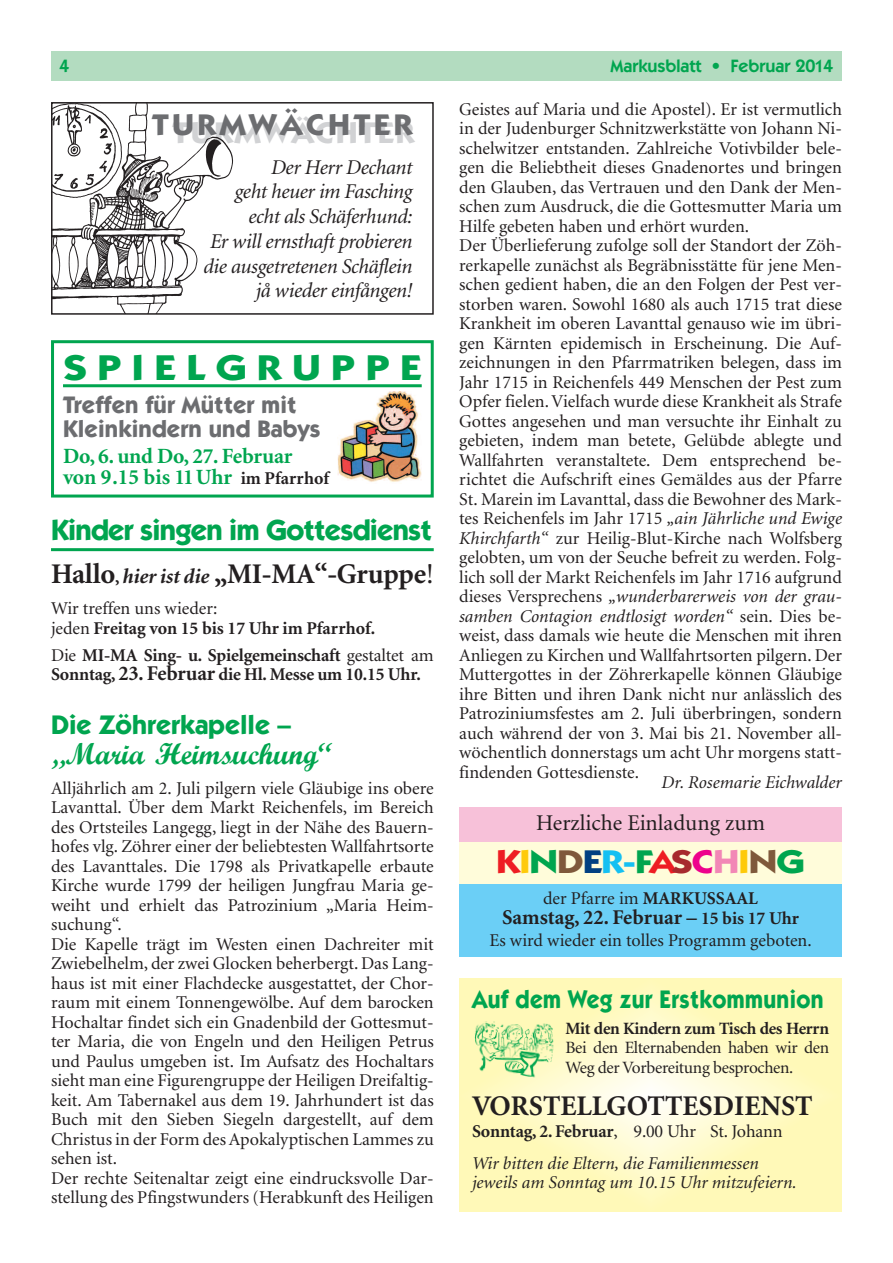
<style>
.page{position:relative;width:893px;height:1263px;background:#fff}
.page>*{position:absolute;margin:0;border:0;box-sizing:border-box;transform-origin:0 0}
.t1{font:700 36px "Itc Kabel";letter-spacing:.24em;color:#00a54f;scale:1.2 1}
.t2{font:700 33px "Itc Kabel";letter-spacing:-.02em;color:#00a54f;scale:1.2 1}
.t3{font:700 30px "Itc Kabel";letter-spacing:-.335em;color:#6c6d70;scale:1.1 1}
.t4{font:30px "Script Bold";color:#00a54f}
.t5{font:700 29.25px "Itc Kabel";letter-spacing:-.025em;color:#00a54f}
.t6{font:700 28.5px "Minion";color:#231f20}
.t7{font:700 27px "Itc Kabel";color:#00a54f}
.t8{font:700 25.5px "Itc Kabel";letter-spacing:.015em;color:#00a54f;scale:.9 1}
.t9{font:700 24px/24px "Itc Kabel";letter-spacing:.005em;color:#6c6d70}
.t10{font:22.5px "Minion";color:#231f20}
.t11{font:700 21.75px/21px "Minion";letter-spacing:-.01em;color:#00a54f}
.t12{font:italic 21px/24.8px "Minion";letter-spacing:-.02em;color:#231f20;text-align:right}
.t13{font:700 21px "Minion";color:#231f20}
.t14{font:18px/19.5px "Minion";color:#231f20}
.t15{font:700 18px/19.5px "Minion";letter-spacing:-.01em;color:#231f20}
.t16{font:italic 18px/31.5px "Minion";color:#231f20}
.t17{font:600 18px "Itc Kabel";color:#00a54f}
.t18{font:17.25px/19.5px "Minion";letter-spacing:-.02em;color:#231f20}
.t19{font:700 17.25px "Minion";letter-spacing:-.02em;color:#231f20}
.s1{color:#d1d2d4}
.s2{font-style:italic}
.s3{font-size:18px;color:#231f20}
.s4{font-size:18px}
.s5{font-style:italic;font-size:21px}
.s6{font-weight:400}
.s7{font-size:21px}
.s8{color:#ee1d23}
.s9{color:#feca0a}
.s10{color:#7f593b}
.s11{color:#014081}
.s12{color:#15c0f2}
.s13{color:#a72a2e}
.s14{color:#ed028c}
.s15{color:#f287b6}
.s16{font-weight:700}
.s17{font-weight:700;font-style:normal}
.s18{font-style:normal}
</style>
<div class="page">
<div style="left:51px;top:51px;width:791px;height:30px;background:#b3dcc0"></div>
<img style="left:54px;top:105px;width:180px;height:207px">
<div style="left:51px;top:102px;width:383px;height:213px;border:2px solid #231f20"></div>
<img style="left:337px;top:391px;width:85px;height:91px">
<div style="left:51px;top:340px;width:383px;height:157px;border:3px solid #00a54f"></div>
<hr style="left:63px;top:384px;width:359px;height:3px;background:#00a54f">
<hr style="left:51px;top:548px;width:383px;height:3px;background:#00a54f">
<div style="left:459px;top:842px;width:383px;height:42px;background:#fffcda"></div>
<div style="left:459px;top:884px;width:383px;height:73px;background:#6bcff6"></div>
<div style="left:459px;top:808px;width:383px;height:34px;background:#f7c1d9"></div>
<svg style="left:459px;top:978px;width:383px;height:234px;background:#fff9c4"></svg>
<img style="left:473px;top:1021px;width:85px;height:60px">
<p class="t17" style="left:60px;top:60px;width:12px">4</p>
<p class="t17" style="left:610px;top:60px;width:224px">Markusblatt • Februar 2014</p>
<h3 class="t3" style="left:152px;top:113px;width:240px">T U<span class="s1">T U</span>R <span class="s1">R</span>M<span class="s1">M</span>W<span class="s1">W</span>Ä<span class="s1">Ä</span>C<span class="s1">C</span>H<span class="s1">H</span> T<span class="s1">T</span> E<span class="s1">E</span> R<span class="s1">R</span></h3>
<p class="t12" style="left:204px;top:156px;width:210px">Der Herr Dechant<br>geht heuer im Fasching echt als Schäferhund:<br>Er will ernsthaft probieren die ausgetretenen Schäflein jå wieder einfången!</p>
<p class="t14" style="left:459px;top:101px;width:384px">Geistes auf Maria und die Apostel). Er ist vermutlich in der Judenburger Schnitzwerkstätte von Johann Ni&shy;schelwitzer entstanden. Zahlreiche Votivbilder bele&shy;gen die Beliebtheit dieses Gnadenortes und bringen den Glauben, das Vertrauen und den Dank der Men&shy;schen zum Ausdruck, die die Gottesmutter Maria um Hilfe gebeten haben und erhört wurden.<br>Der Überlieferung zufolge soll der Standort der Zöh&shy;rerkapelle zunächst als Begräbnisstätte für jene Men&shy;schen gedient haben, die an den Folgen der Pest ver&shy;storben waren. Sowohl 1680 als auch 1715 trat diese Krankheit im oberen Lavanttal genauso wie im übri&shy;gen Kärnten epidemisch in Erscheinung. Die Auf&shy;zeichnungen in den Pfarrmatriken belegen, dass im Jahr 1715 in Reichenfels 449 Menschen der Pest zum Opfer fielen.Vielfach wurde diese Krankheit als Strafe Gottes angesehen und man versuchte ihr Einhalt zu gebieten, indem man betete, Gelübde ablegte und Wallfahrten veranstaltete. Dem entsprechend be&shy;richtet die Aufschrift eines Gemäldes aus der Pfarre St. Marein im Lavanttal, dass die Bewohner des Mark&shy;tes Reichenfels im Jahr 1715 <span class="s2">„ain Jährliche und Ewige Khirchfarth“</span> zur Heilig-Blut-Kirche nach Wolfsberg gelobten, um von der Seuche befreit zu werden. Folg&shy;lich soll der Markt Reichenfels im Jahr 1716 aufgrund dieses Versprechens <span class="s2">„wunderbarerweis von der grau&shy;samben Contagion endtlosigt worden“</span> sein. Dies be&shy;weist, dass damals wie heute die Menschen mit ihren Anliegen zu Kirchen und Wallfahrtsorten pilgern. Der Muttergottes in der Zöhrerkapelle können Gläubige ihre Bitten und ihren Dank nicht nur anlässlich des Patroziniumsfestes am 2. Juli überbringen, sondern auch während der von 3. Mai bis 21. November all&shy;wöchentlich donnerstags um acht Uhr morgens statt&shy;findenden Gottesdienste.</p>
<p class="t16" style="left:662px;top:768px;width:182px">Dr. Rosemarie Eichwalder</p>
<h1 class="t1" style="left:63px;top:354px;width:300px">SPIELGRUPPE</h1>
<h3 class="t9" style="left:63px;top:395px;width:259px">Treffen für Mütter mit<br>Kleinkindern und Babys</h3>
<p class="t11" style="left:63px;top:447px;width:268px">Do, 6. und Do, 27. Februar von 9.15 bis 11Uhr <span class="s3">im Pfarrhof</span></p>
<h3 class="t5" style="left:51px;top:519px;width:382px">Kinder singen im Gottesdienst</h3>
<h3 class="t6" style="left:51px;top:563px;width:384px">Hallo<span class="s4">,</span><span class="s5">hier ist die</span> „MI-MA“-Gruppe<span class="s6">!</span></h3>
<p class="t15" style="left:51px;top:600px;width:326px"><span class="s6">Wir treffen uns wieder:<br>jeden</span> Freitag von 15 bis 17 Uhr im Pfarrhof.</p>
<p class="t15" style="left:51px;top:647px;width:384px"><span class="s6">Die</span> MI-MA Sing- u. Spielgemeinschaft <span class="s6">gestaltet am<br></span>Sonntag, <span class="s7">23. Februar</span> die Hl. Messe um 10.15 Uhr.</p>
<h3 class="t7" style="left:51px;top:714px;width:242px">Die Zöhrerkapelle –</h3>
<h3 class="t4" style="left:51px;top:735px;width:283px">„Maria Heimsuchung“</h3>
<p class="t14" style="left:51px;top:780px;width:384px">Alljährlich am 2. Juli pilgern viele Gläubige ins obere Lavanttal. Über dem Markt Reichenfels, im Bereich des Ortsteiles Langegg, liegt in der Nähe des Bauern&shy;hofes vlg. Zöhrer einer der beliebtesten Wallfahrtsorte des Lavanttales. Die 1798 als Privatkapelle erbaute Kirche wurde 1799 der heiligen Jungfrau Maria ge&shy;weiht und erhielt das Patrozinium „Maria Heim&shy;suchung“.<br>Die Kapelle trägt im Westen einen Dachreiter mit Zwiebelhelm, der zwei Glocken beherbergt. Das Lang&shy;haus ist mit einer Flachdecke ausgestattet, der Chor&shy;raum mit einem Tonnengewölbe. Auf dem barocken Hochaltar findet sich ein Gnadenbild der Gottesmut&shy;ter Maria, die von Engeln und den Heiligen Petrus und Paulus umgeben ist. Im Aufsatz des Hochaltars sieht man eine Figurengruppe der Heiligen Dreifaltig&shy;keit. Am Tabernakel aus dem 19. Jahrhundert ist das Buch mit den Sieben Siegeln dargestellt, auf dem Christus in der Form des Apokalyptischen Lammes zu sehen ist.<br>Der rechte Seitenaltar zeigt eine eindrucksvolle Dar&shy;stellung des Pfingstwunders (Herabkunft des Heiligen</p>
<p class="t10" style="left:536px;top:814px;width:230px">Herzliche Einladung zum</p>
<h2 class="t2" style="left:496px;top:850px;width:259px"><span class="s8">K</span><span class="s9">I</span>N<span class="s10">D</span><span class="s11">E</span><span class="s12">R-</span>F<span class="s8">A</span><span class="s13">S</span><span class="s14">C</span><span class="s15">H</span><span class="s9">I</span><span class="s10">N</span>G</h2>
<p class="t14" style="left:543px;top:889px;width:216px">der Pfarre im <span class="s16">MARKUSSAAL</span></p>
<p class="t13" style="left:502px;top:909px;width:299px">Samstag, 22. Februar – <span class="s4">15 bis 17 Uhr</span></p>
<p class="t14" style="left:489px;top:932px;width:324px">Es wird wieder ein tolles Programm geboten.</p>
<h3 class="t8" style="left:472px;top:990px;width:392px">Auf dem Weg zur Erstkommunion</h3>
<p class="t19" style="left:565px;top:1022px;width:265px">Mit den Kindern zum Tisch des Herrn</p>
<p class="t18" style="left:565px;top:1039px;width:265px">Bei den Elternabenden haben wir den<br>Weg der Vorbereitung besprochen.</p>
<h3 class="t6" style="left:472px;top:1095px;width:342px">VORSTELLGOTTESDIENST</h3>
<p class="t16" style="left:472px;top:1117px;width:312px"><span class="s17">Sonntag, 2. Februar</span><span class="s18">, 9.00 Uhr St. Johann<br></span>Wir bitten die Eltern, die Familienmessen</p>
<p class="t16" style="left:472px;top:1168px;width:326px">jeweils am Sonntag um 10.15 Uhr mitzufeiern.</p>
</div>
